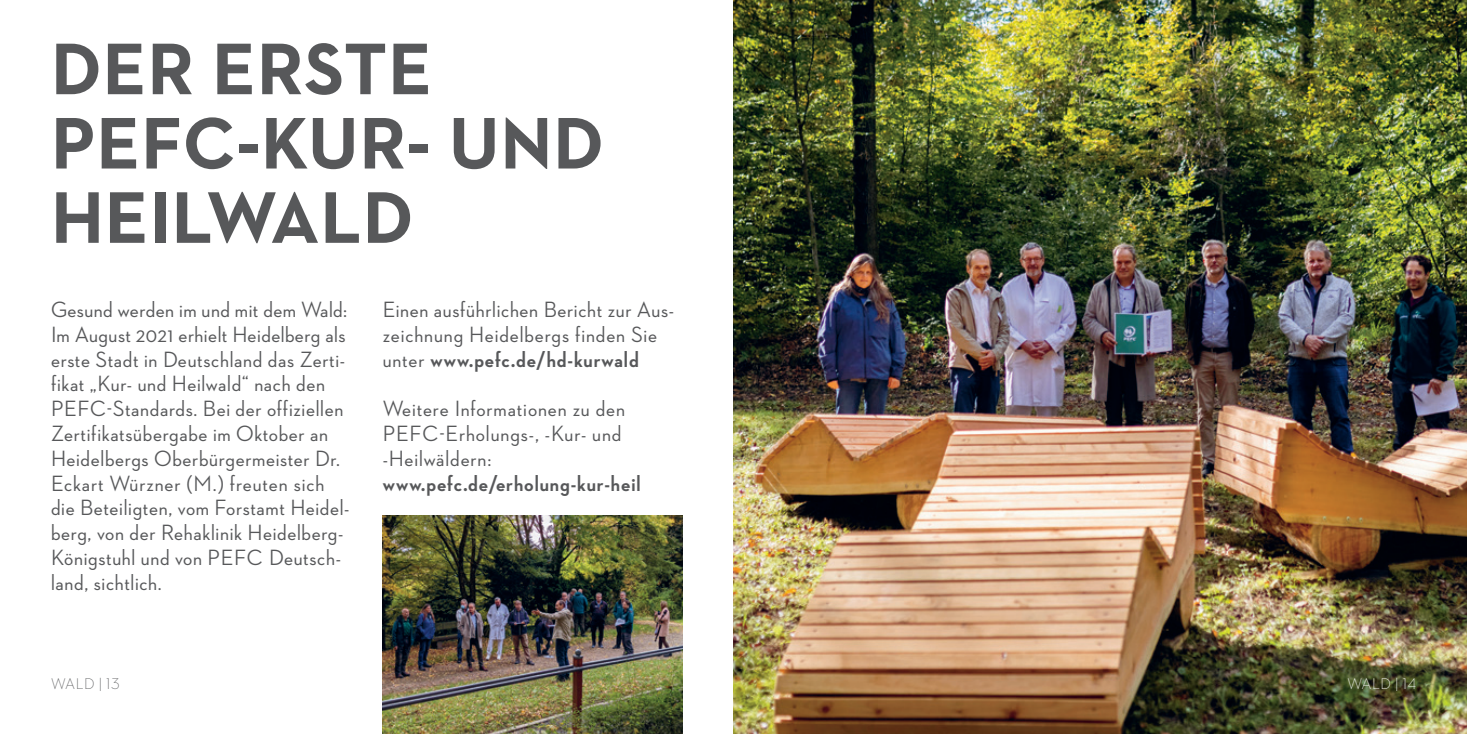
<style>
.page{position:relative;width:1467px;height:734px;background:#fff}
.page>*{position:absolute;margin:0;border:0;box-sizing:border-box;transform-origin:0 0}
.t1{font:700 74.25px/74.2px "Neutraface 2 Text";letter-spacing:.01em;color:#57585a}
.t2{font:500 22.5px/24.8px "Neutraface 2 Display";letter-spacing:.03em;color:#57585a}
.t3{font:700 22.5px "Neutraface 2 Display";letter-spacing:.04em;color:#57585a}
.t4{font:300 15.75px "Neutraface 2 Display";letter-spacing:.035em;color:#57585a}
.t5{font:300 15.75px "Neutraface 2 Display";letter-spacing:.04em;color:#fff}
.s1{font-weight:700}
</style>
<div class="page">
<img style="left:383px;top:515px;width:299px;height:218px">
<img style="left:733px;top:0;width:734px;height:733px">
<h1 class="t1" style="left:51px;top:31px;width:555px">DER ERSTE<br>PEFC-KUR- UND<br>HEILWALD</h1>
<p class="t2" style="left:51px;top:297px;width:300px">Gesund werden im und mit dem Wald:<br>Im August 2021 erhielt Heidelberg als erste Stadt in Deutschland das Zerti&shy;fikat „Kur- und Heilwald“ nach den PEFC-Standards. Bei der offiziellen Zertifikatsübergabe im Oktober an Heidelbergs Oberbürgermeister Dr.<br>Eckart Würzner (M.) freuten sich die Beteiligten, vom Forstamt Heidel&shy;berg, von der Rehaklinik Heidelberg-Königstuhl und von PEFC Deutsch&shy;land, sichtlich.</p>
<p class="t2" style="left:383px;top:297px;width:293px">Einen ausführlichen Bericht zur Aus&shy;zeichnung Heidelbergs finden Sie unter <span class="s1">www.pefc.de/hd-kurwald</span></p>
<p class="t2" style="left:383px;top:396px;width:244px">Weitere Informationen zu den<br>PEFC-Erholungs-, -Kur- und -Heilwäldern:</p>
<p class="t3" style="left:383px;top:470px;width:259px">www.pefc.de/erholung-kur-heil</p>
<p class="t4" style="left:51px;top:674px;width:70px">WALD | 13</p>
<p class="t5" style="left:1347px;top:674px;width:70px">WALD | 14</p>
</div>
